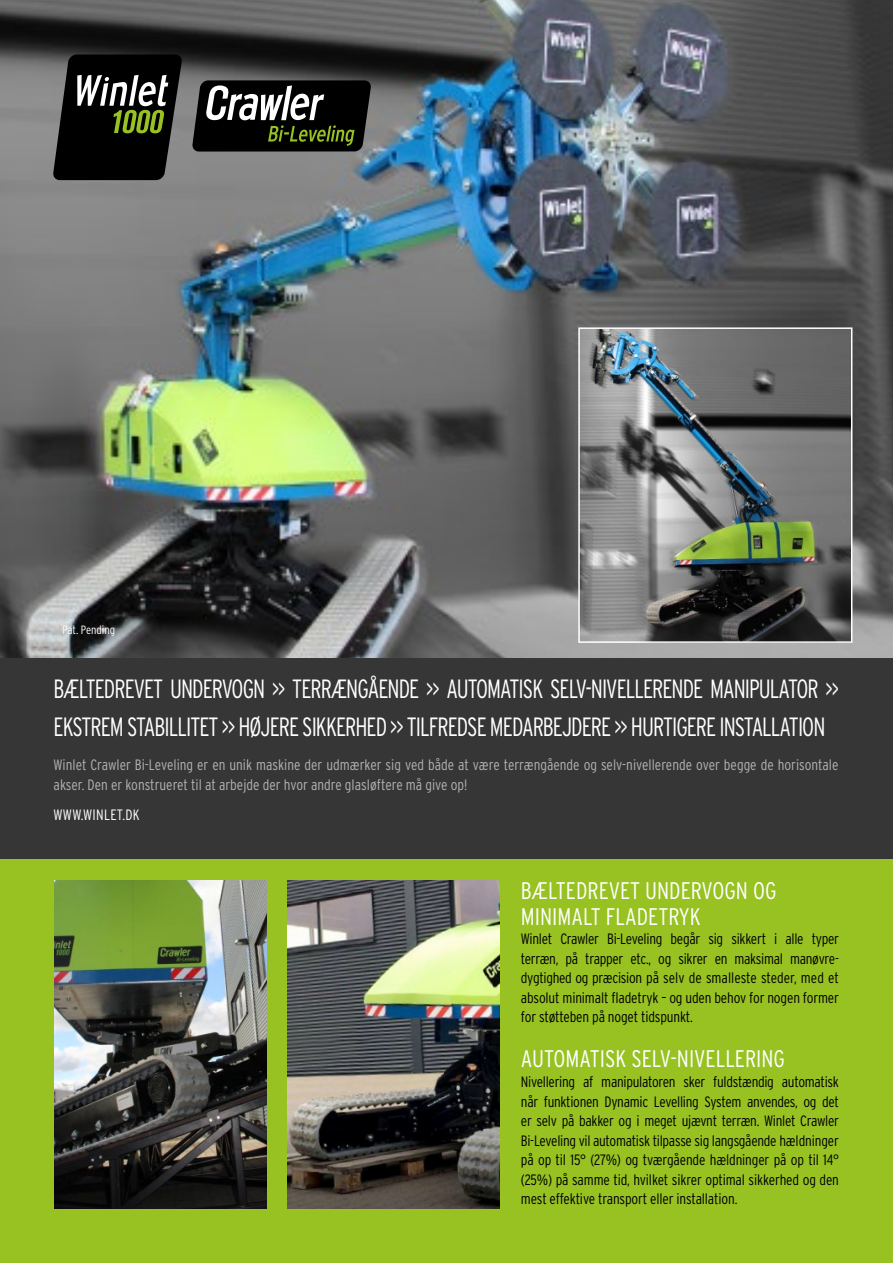
<style>
.page{position:relative;width:893px;height:1263px;background:#fff}
.page>*{position:absolute;margin:0;border:0;box-sizing:border-box;transform-origin:0 0}
.t1{font:300 condensed 26.4px/37.5px "Interstate";letter-spacing:-.04em;color:#fff;scale:.91 1}
.t2{font:300 condensed 24px/25.5px "Interstate";color:#fff}
.t3{font:300 condensed 15px/19.5px "Interstate";letter-spacing:-.01em;color:#000;text-align:justify}
.t4{font:300 condensed 15px/19.5px "Interstate";color:#b3b2b2}
.t5{font:300 condensed 15px "Interstate";letter-spacing:.02em;color:#fff}
.t6{font:300 condensed 12px "Interstate";color:#fff}
</style>
<div class="page">
<div style="left:0;top:823px;width:893px;height:440px;background:#98c222"></div>
<img style="left:0;top:0;width:893px;height:658px">
<div style="left:0;top:658px;width:893px;height:201px;background:#373636"></div>
<img style="left:54px;top:880px;width:213px;height:329px">
<img style="left:287px;top:880px;width:213px;height:329px">
<svg style="left:192px;top:80px;width:179px;height:72px;background:#2f312b"></svg>
<svg style="left:53px;top:54px;width:129px;height:126px;background:#2a2c26"></svg>
<img style="left:581px;top:330px;width:268px;height:310px">
<div style="left:578px;top:327px;width:274px;height:316px;border:2px solid #fff"></div>
<p class="t6" style="left:62px;top:622px;width:54px">Pat. Pending</p>
<h1 class="t1" style="left:54px;top:670px;width:864px">BÆLTEDREVET UNDERVOGN &gt;&gt; TERRÆNGÅENDE &gt;&gt; AUTOMATISK SELV-NIVELLERENDE MANIPULATOR &gt;&gt;<br>EKSTREM STABILLITET &gt;&gt; HØJERE SIKKERHED &gt;&gt; TILFREDSE MEDARBEJDERE &gt;&gt; HURTIGERE INSTALLATION</h1>
<p class="t4" style="left:54px;top:755px;width:786px">Winlet Crawler Bi-Leveling er en unik maskine der udmærker sig ved både at være terrængående og selv-nivellerende over begge de horisontale akser. Den er konstrueret til at arbejde der hvor andre glasløftere må give op!</p>
<p class="t5" style="left:54px;top:805px;width:88px">WWW.WINLET.DK</p>
<h2 class="t2" style="left:521px;top:878px;width:257px">BÆLTEDREVET UNDERVOGN OG<br>MINIMALT FLADETRYK</h2>
<p class="t3" style="left:521px;top:929px;width:320px">Winlet Crawler Bi-Leveling begår sig sikkert i alle typer terræn, på trapper etc., og sikrer en maksimal manøvre&shy;dygtighed og præcision på selv de smalleste steder, med et absolut minimalt fladetryk – og uden behov for nogen former for støtteben på noget tidspunkt.</p>
<h2 class="t2" style="left:521px;top:1046px;width:266px">AUTOMATISK SELV-NIVELLERING</h2>
<p class="t3" style="left:521px;top:1072px;width:320px">Nivellering af manipulatoren sker fuldstændig automatisk når funktionen Dynamic Levelling System anvendes, og det er selv på bakker og i meget ujævnt terræn. Winlet Crawler Bi-Leveling vil automatisk tilpasse sig langsgående hældninger på op til 15° (27%) og tværgående hældninger på op til 14° (25%) på samme tid, hvilket sikrer optimal sikkerhed og den mest effektive transport eller installation.</p>
</div>
